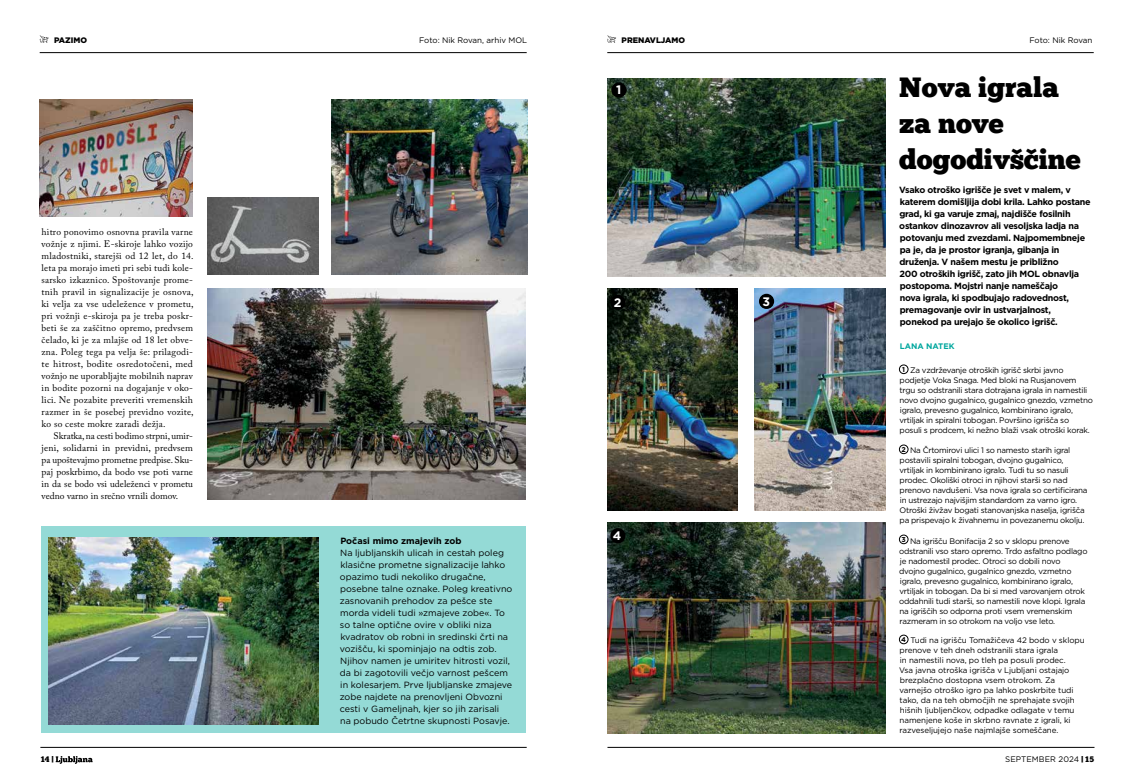
<style>
.page{position:relative;width:1134px;height:780px;background:#fff}
.page>*{position:absolute;margin:0;border:0;box-sizing:border-box;transform-origin:0 0}
.t1{font:27.7px/36px "Chunk Five Ex";color:#000}
.t2{font:700 12.3px "Gotham";color:#fff}
.t3{font:9.5px/12px "Adobe Caslon Pro";letter-spacing:.015em;color:#000;text-align:justify}
.t4{font:9px/12px "Gotham";color:#000}
.t5{font:700 9px/12px "Gotham";letter-spacing:-.03em;color:#000}
.t6{font:700 9px "Gotham";color:#000}
.t7{font:8px/10px "Gotham";letter-spacing:-.03em;color:#000}
.t8{font:8px/10px "Gotham";letter-spacing:-.01em;color:#000}
.t9{font:8px "Gotham";color:#000}
.t10{font:900 8px "Gotham";color:#000}
.t11{font:8px "Gotham";letter-spacing:.01em;color:#000}
.t12{font:700 8px "Gotham";color:#00a79e}
.t13{font:8px "Chunk Five Ex";color:#000}
.s1{font-weight:700;font-size:7px}
.s2{font-family:"Chunk Five Ex"}
</style>
<div class="page">
<hr style="left:40px;top:52px;width:487px;height:1px;background:#000">
<hr style="left:607px;top:52px;width:487px;height:1px;background:#000">
<hr style="left:40px;top:747px;width:487px;height:1px;background:#000">
<hr style="left:607px;top:747px;width:487px;height:1px;background:#000">
<svg style="left:56px;top:756px;width:37px;height:7px"></svg>
<svg style="left:40px;top:35px;width:9px;height:8px"></svg>
<svg style="left:607px;top:35px;width:9px;height:8px"></svg>
<img style="left:607px;top:78px;width:278px;height:199px">
<img style="left:607px;top:523px;width:279px;height:210px">
<img style="left:607px;top:289px;width:131px;height:222px">
<img style="left:754px;top:289px;width:131px;height:222px">
<div style="left:899px;top:365px;width:9px;height:9px;border:1px solid #000;border-radius:50%"></div>
<div style="left:899px;top:445px;width:9px;height:9px;border:1px solid #000;border-radius:50%"></div>
<div style="left:899px;top:535px;width:9px;height:9px;border:1px solid #000;border-radius:50%"></div>
<div style="left:899px;top:635px;width:9px;height:9px;border:1px solid #000;border-radius:50%"></div>
<div style="left:611px;top:82px;width:15px;height:16px;background:#000;border-radius:50%"></div>
<div style="left:610px;top:295px;width:15px;height:15px;background:#000;border-radius:50%"></div>
<div style="left:610px;top:528px;width:15px;height:15px;background:#000;border-radius:50%"></div>
<div style="left:759px;top:294px;width:15px;height:15px;background:#000;border-radius:50%"></div>
<img style="left:207px;top:197px;width:111px;height:77px">
<img style="left:40px;top:100px;width:152px;height:117px">
<img style="left:207px;top:289px;width:318px;height:210px">
<img style="left:332px;top:100px;width:195px;height:174px">
<div style="left:41px;top:527px;width:484px;height:206px;background:#94dad6"></div>
<img style="left:49px;top:538px;width:270px;height:186px">
<p class="t10" style="left:54px;top:35px;width:34px">PAZIMO</p>
<p class="t9" style="left:419px;top:35px;width:110px">Foto: Nik Rovan, arhiv MOL</p>
<p class="t10" style="left:622px;top:35px;width:65px">PRENAVLJAMO</p>
<p class="t8" style="left:1029px;top:35px;width:65px">Foto: Nik Rovan</p>
<p class="t3" style="left:42px;top:225px;width:154px">hitro ponovimo osnovna pravila varne vožnje z njimi. E-skiroje lahko vozijo mladostniki, starejši od 12 let, do 14. leta pa morajo imeti pri sebi tudi kole&shy;sarsko izkaznico. Spoštovanje prome&shy;tnih pravil in signalizacije je osnova, ki velja za vse udeležence v prometu, pri vožnji e-skiroja pa je treba poskr&shy;beti še za zaščitno opremo, predvsem čelado, ki je za mlajše od 18 let obve&shy;zna. Poleg tega pa velja še: prilagodi&shy;te hitrost, bodite osredotočeni, med vožnjo ne uporabljajte mobilnih naprav in bodite pozorni na dogajanje v oko&shy;lici. Ne pozabite preveriti vremenskih razmer in še posebej previdno vozite, ko so ceste mokre zaradi dežja.</p>
<p class="t3" style="left:42px;top:429px;width:153px;text-indent:12px">Skratka, na cesti bodimo strpni, umir&shy;jeni, solidarni in previdni, predvsem pa upoštevajmo prometne predpise. Sku&shy;paj poskrbimo, da bodo vse poti varne in da se bodo vsi udeleženci v prometu vedno varno in srečno vrnili domov.</p>
<p class="t6" style="left:340px;top:535px;width:123px">Počasi mimo zmajevih zob</p>
<p class="t4" style="left:340px;top:547px;width:174px">Na ljubljanskih ulicah in cestah poleg klasične prometne signalizacije lahko opazimo tudi nekoliko drugačne, posebne talne oznake. Poleg kreativno zasnovanih prehodov za pešce ste morda videli tudi »zmajeve zobe«. To so talne optične ovire v obliki niza kvadratov ob robni in sredinski črti na vozišču, ki spominjajo na odtis zob.<br>Njihov namen je umiritev hitrosti vozil, da bi zagotovili večjo varnost pešcem in kolesarjem. Prve ljubljanske zmajeve zobe najdete na prenovljeni Obvozni cesti v Gameljnah, kjer so jih zarisali<br>na pobudo Četrtne skupnosti Posavje.</p>
<h2 class="t2" style="left:616px;top:82px;width:7px">1</h2>
<h2 class="t2" style="left:614px;top:294px;width:9px">2</h2>
<h2 class="t2" style="left:613px;top:527px;width:10px">4</h2>
<h2 class="t2" style="left:762px;top:293px;width:9px">3</h2>
<h1 class="t1" style="left:899px;top:68px;width:183px">Nova igrala za nove dogodivščine</h1>
<p class="t5" style="left:899px;top:184px;width:193px">Vsako otroško igrišče je svet v malem, v katerem domišljija dobi krila. Lahko postane grad, ki ga varuje zmaj, najdišče fosilnih ostankov dinozavrov ali vesoljska ladja na potovanju med zvezdami. Najpomembneje pa je, da je prostor igranja, gibanja in druženja. V našem mestu je približno<br>200 otroških igrišč, zato jih MOL obnavlja postopoma. Mojstri nanje nameščajo<br>nova igrala, ki spodbujajo radovednost, premagovanje ovir in ustvarjalnost, ponekod pa urejajo še okolico igrišč.</p>
<p class="t12" style="left:900px;top:341px;width:56px">LANA NATEK</p>
<p class="t7" style="left:899px;top:365px;width:195px;text-indent:3px"><span class="s1">1</span> Za vzdrževanje otroških igrišč skrbi javno podjetje Voka Snaga. Med bloki na Rusjanovem trgu so odstranili stara dotrajana igrala in namestili novo dvojno gugalnico, gugalnico gnezdo, vzmetno igralo, prevesno gugalnico, kombinirano igralo, vrtiljak in spiralni tobogan. Površino igrišča so posuli s prodcem, ki nežno blaži vsak otroški korak.</p>
<p class="t7" style="left:899px;top:445px;width:190px"><span class="s1">2</span> Na Črtomirovi ulici 1 so namesto starih igral postavili spiralni tobogan, dvojno gugalnico, vrtiljak in kombinirano igralo. Tudi tu so nasuli prodec. Okoliški otroci in njihovi starši so nad prenovo navdušeni. Vsa nova igrala so certificirana in ustrezajo najvišjim standardom za varno igro.<br>Otroški živžav bogati stanovanjska naselja, igrišča pa prispevajo k živahnemu in povezanemu okolju.</p>
<p class="t7" style="left:899px;top:536px;width:190px"><sup>3</sup> Na igrišču Bonifacija 2 so v sklopu prenove odstranili vso staro opremo. Trdo asfaltno podlago je nadomestil prodec. Otroci so dobili novo dvojno gugalnico, gugalnico gnezdo, vzmetno igralo, prevesno gugalnico, kombinirano igralo, vrtiljak in tobogan. Da bi si med varovanjem otrok oddahnili tudi starši, so namestili nove klopi. Igrala na igriščih so odporna proti vsem vremenskim razmeram in so otrokom na voljo vse leto.</p>
<p class="t8" style="left:899px;top:635px;width:187px"><span class="s1">4</span> Tudi na igrišču Tomažičeva 42 bodo v sklopu prenove v teh dneh odstranili stara igrala<br>in namestili nova, po tleh pa posuli prodec.<br>Vsa javna otroška igrišča v Ljubljani ostajajo brezplačno dostopna vsem otrokom. Za varnejšo otroško igro pa lahko poskrbite tudi tako, da na teh območjih ne sprehajate svojih hišnih ljubljenčkov, odpadke odlagate v temu namenjene koše in skrbno ravnate z igrali, ki razveseljujejo naše najmlajše someščane.</p>
<p class="t13" style="left:41px;top:753px;width:14px">14 |</p>
<p class="t11" style="left:1005px;top:753px;width:90px">SEPTEMBER 2024 <span class="s2">| 15</span></p>
</div>
